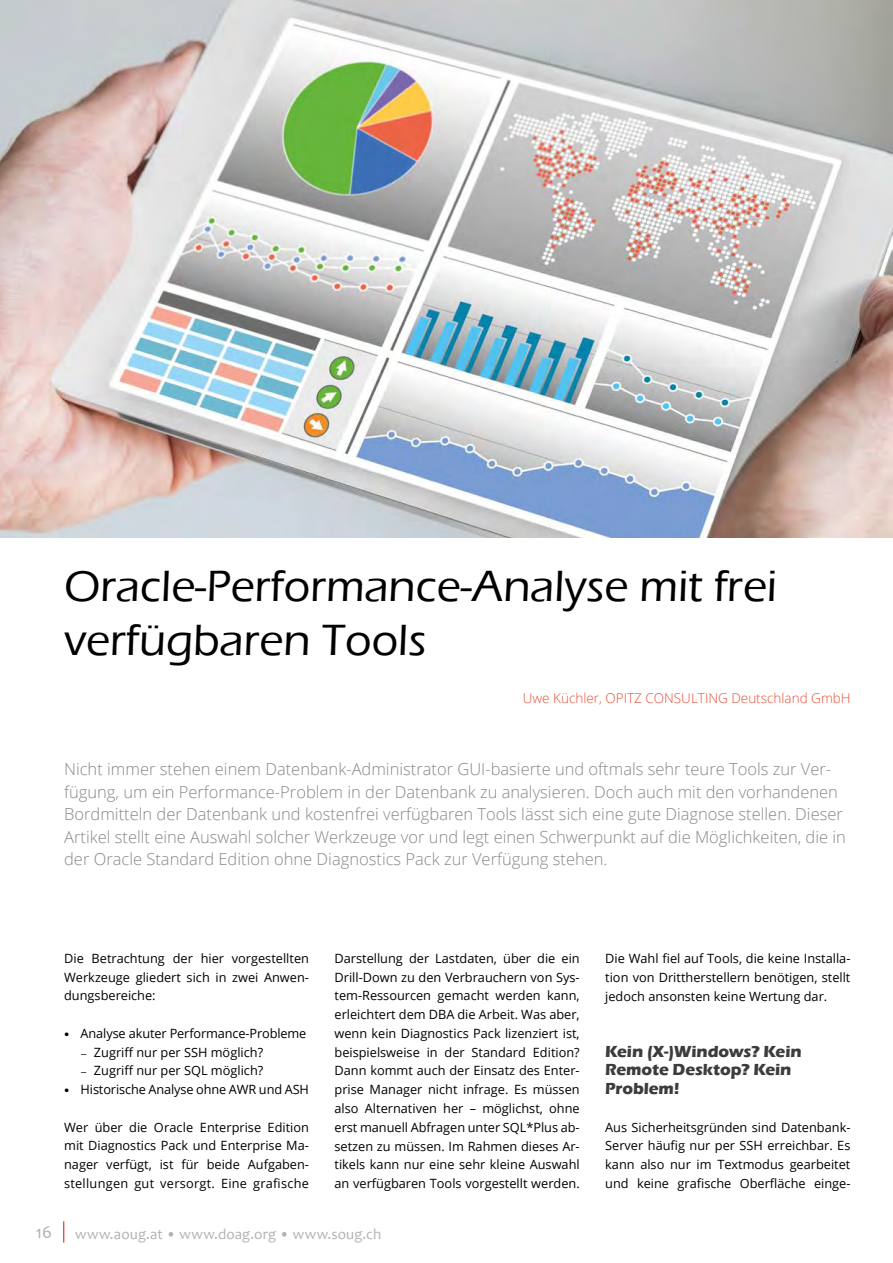
<style>
.page{position:relative;width:893px;height:1263px;background:#fff}
.page>*{position:absolute;margin:0;border:0;box-sizing:border-box;transform-origin:0 0}
.t1{font:500 45px/54px "Eras ITC";color:#000}
.t2{font:18px "Candara";color:#b3b2b2}
.t3{font:300 16.5px/22.5px "Open Sans";color:#878787}
.t4{font:700 16.5px/18.8px "Eras ITC";letter-spacing:-.005em;color:#3c3c3b}
.t5{font:15px "Candara";letter-spacing:.01em;color:#b3b2b2}
.t6{font:300 13.5px "Open Sans";color:#e94f35}
.t7{font:12.75px/18.8px "Open Sans";color:#000;text-align:justify}
.s1{font-family:"Stone Serif Std";font-weight:500;font-size:10.5px}
</style>
<div class="page">
<svg style="left:63px;top:1221px;width:1px;height:21px"></svg>
<img style="left:0;top:0;width:893px;height:537px">
<h1 class="t1" style="left:64px;top:559px;width:714px">Oracle-Performance-Analyse mit frei verfügbaren Tools</h1>
<p class="t6" style="left:523px;top:688px;width:329px">Uwe Küchler, OPITZ CONSULTING Deutschland GmbH</p>
<p class="t3" style="left:64px;top:758px;width:783px">Nicht immer stehen einem Datenbank-Administrator GUI-basierte und oftmals sehr teure Tools zur Ver&shy;fügung, um ein Performance-Problem in der Datenbank zu analysieren. Doch auch mit den vorhandenen Bordmitteln der Datenbank und kostenfrei verfügbaren Tools lässt sich eine gute Diagnose stellen. Dieser Artikel stellt eine Auswahl solcher Werkzeuge vor und legt einen Schwerpunkt auf die Möglichkeiten, die in der Oracle Standard Edition ohne Diagnostics Pack zur Verfügung stehen.</p>
<p class="t7" style="left:64px;top:948px;width:246px">Die Betrachtung der hier vorgestellten Werkzeuge gliedert sich in zwei Anwen&shy;dungsbereiche:</p>
<p class="t7" style="left:64px;top:1023px;width:244px"><span class="s1">•</span> Analyse akuter Performance-Probleme</p>
<p class="t7" style="left:81px;top:1042px;width:183px"><span class="s1">–</span> Zugriff nur per SSH möglich?</p>
<p class="t7" style="left:81px;top:1061px;width:184px"><span class="s1">–</span> Zugriff nur per SQL möglich?</p>
<p class="t7" style="left:64px;top:1080px;width:246px"><span class="s1">•</span> Historische Analyse ohne AWR und ASH</p>
<p class="t7" style="left:64px;top:1117px;width:246px">Wer über die Oracle Enterprise Edition mit Diagnostics Pack und Enterprise Ma&shy;nager verfügt, ist für beide Aufgaben&shy;stellungen gut versorgt. Eine grafische</p>
<p class="t7" style="left:334px;top:948px;width:247px">Darstellung der Lastdaten, über die ein Drill-Down zu den Verbrauchern von Sys&shy;tem-Ressourcen gemacht werden kann, erleichtert dem DBA die Arbeit. Was aber, wenn kein Diagnostics Pack lizenziert ist, beispielsweise in der Standard Edition?<br>Dann kommt auch der Einsatz des Enter&shy;prise Manager nicht infrage. Es müssen also Alternativen her – möglichst, ohne erst manuell Abfragen unter SQL*Plus ab&shy;setzen zu müssen. Im Rahmen dieses Ar&shy;tikels kann nur eine sehr kleine Auswahl an verfügbaren Tools vorgestellt werden.</p>
<p class="t7" style="left:605px;top:949px;width:247px">Die Wahl fiel auf Tools, die keine Installa&shy;tion von Drittherstellern benötigen, stellt jedoch ansonsten keine Wertung dar.</p>
<p class="t4" style="left:605px;top:1042px;width:198px">Kein (X-)Windows? Kein<br>Remote Desktop? Kein<br>Problem!</p>
<p class="t7" style="left:605px;top:1117px;width:247px">Aus Sicherheitsgründen sind Datenbank-Server häufig nur per SSH erreichbar. Es kann also nur im Textmodus gearbeitet und keine grafische Oberfläche einge-</p>
<h2 class="t2" style="left:36px;top:1221px;width:18px">16</h2>
<p class="t5" style="left:75px;top:1224px;width:308px">www.aoug.at • www.doag.org • www.soug.ch</p>
</div>
